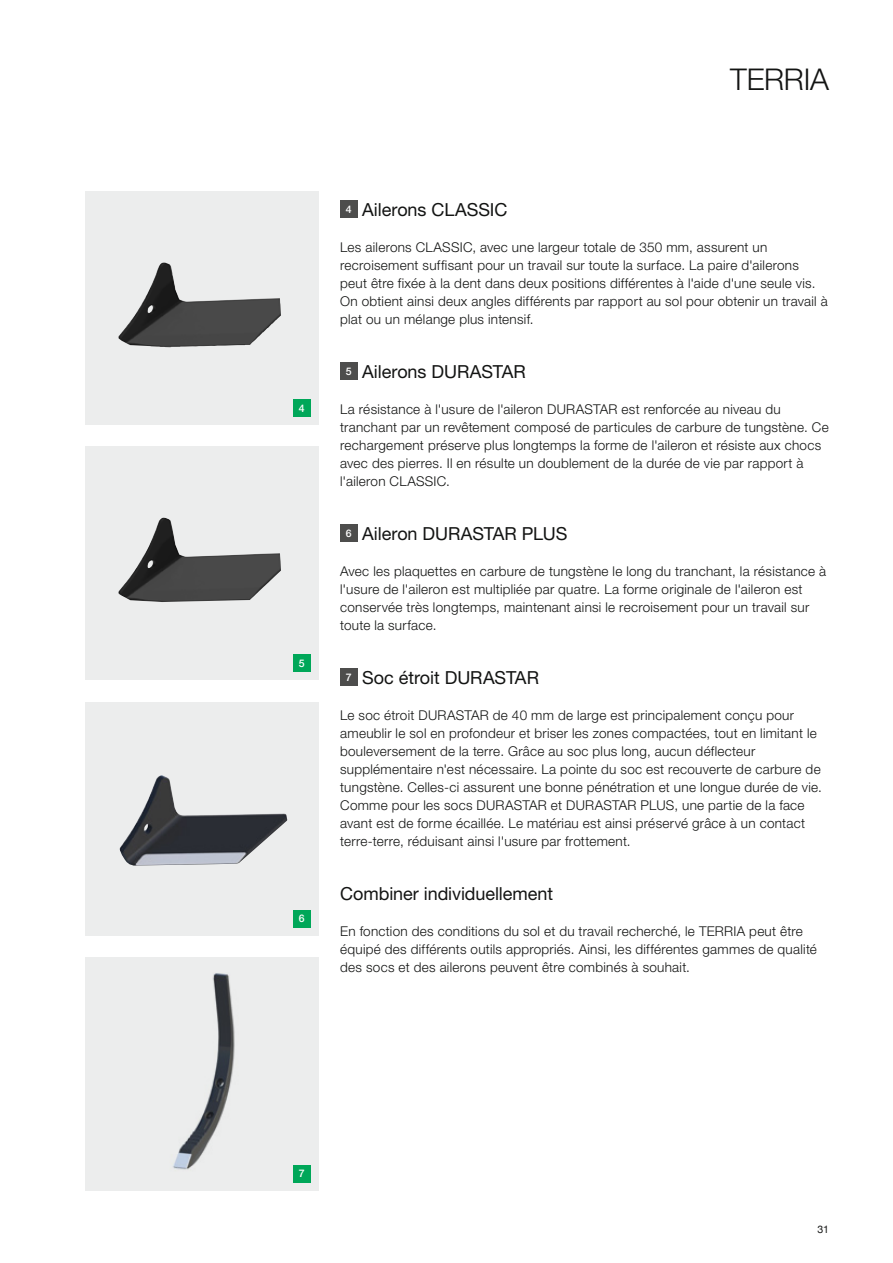
<style>
.page{position:relative;width:893px;height:1263px;background:#fff}
.page>*{position:absolute;margin:0;border:0;box-sizing:border-box;transform-origin:0 0}
.t1{font:300 30px "Helvetica Neue LTW1 G";letter-spacing:-.005em;color:#131413}
.t2{font:18px "Helvetica Neue LTW1 G";letter-spacing:-.005em;color:#131413}
.t3{font:300 13.5px/18px "Helvetica Neue LTW1 G";letter-spacing:.02em;color:#131413}
.t4{font:500 10.5px "Helvetica Neue LTW1 G";color:#fff}
.t5{font:10.5px "Helvetica Neue";color:#131413}
</style>
<div class="page">
<img style="left:85px;top:957px;width:234px;height:234px">
<div style="left:85px;top:191px;width:234px;height:234px;background:#eceded"></div>
<img style="left:118px;top:263px;width:53px;height:84px">
<div style="left:85px;top:702px;width:234px;height:233px;background:#eceded"></div>
<img style="left:119px;top:775px;width:168px;height:91px">
<div style="left:85px;top:446px;width:234px;height:234px;background:#eceded"></div>
<img style="left:118px;top:518px;width:163px;height:84px">
<div style="left:293px;top:910px;width:17px;height:17px;background:#00a759"></div>
<div style="left:293px;top:400px;width:17px;height:17px;background:#00a759"></div>
<div style="left:293px;top:655px;width:17px;height:17px;background:#00a759"></div>
<div style="left:293px;top:1165px;width:17px;height:17px;background:#00a759"></div>
<div style="left:340px;top:201px;width:17px;height:17px;background:#4d4d4c"></div>
<div style="left:340px;top:363px;width:17px;height:17px;background:#4d4d4c"></div>
<div style="left:340px;top:525px;width:17px;height:17px;background:#4d4d4c"></div>
<div style="left:340px;top:669px;width:17px;height:17px;background:#4d4d4c"></div>
<h1 class="t1" style="left:730px;top:61px;width:101px">TERRIA</h1>
<p class="t4" style="left:299px;top:402px;width:7px">4</p>
<p class="t4" style="left:299px;top:657px;width:7px">5</p>
<p class="t4" style="left:299px;top:912px;width:7px">6</p>
<h2 class="t2" style="left:346px;top:199px;width:163px"><sup>4</sup> Ailerons CLASSIC</h2>
<p class="t3" style="left:340px;top:238px;width:489px">Les ailerons CLASSIC, avec une largeur totale de 350 mm, assurent un recroisement suffisant pour un travail sur toute la surface. La paire d'ailerons peut être fixée à la dent dans deux positions différentes à l'aide d'une seule vis.<br>On obtient ainsi deux angles différents par rapport au sol pour obtenir un travail à plat ou un mélange plus intensif.</p>
<h2 class="t2" style="left:346px;top:361px;width:182px"><sup>5</sup> Ailerons DURASTAR</h2>
<p class="t3" style="left:340px;top:400px;width:490px">La résistance à l'usure de l'aileron DURASTAR est renforcée au niveau du tranchant par un revêtement composé de particules de carbure de tungstène. Ce rechargement préserve plus longtemps la forme de l'aileron et résiste aux chocs avec des pierres. Il en résulte un doublement de la durée de vie par rapport à l'aileron CLASSIC.</p>
<h2 class="t2" style="left:346px;top:523px;width:223px"><sup>6</sup> Aileron DURASTAR PLUS</h2>
<p class="t3" style="left:340px;top:562px;width:487px">Avec les plaquettes en carbure de tungstène le long du tranchant, la résistance à l'usure de l'aileron est multipliée par quatre. La forme originale de l'aileron est conservée très longtemps, maintenant ainsi le recroisement pour un travail sur toute la surface.</p>
<h2 class="t2" style="left:346px;top:667px;width:195px"><sup>7</sup> Soc étroit DURASTAR</h2>
<p class="t3" style="left:340px;top:706px;width:483px">Le soc étroit DURASTAR de 40 mm de large est principalement conçu pour ameublir le sol en profondeur et briser les zones compactées, tout en limitant le bouleversement de la terre. Grâce au soc plus long, aucun déflecteur supplémentaire n'est nécessaire. La pointe du soc est recouverte de carbure de tungstène. Celles-ci assurent une bonne pénétration et une longue durée de vie.<br>Comme pour les socs DURASTAR et DURASTAR PLUS, une partie de la face avant est de forme écaillée. Le matériau est ainsi préservé grâce à un contact terre-terre, réduisant ainsi l'usure par frottement.</p>
<h2 class="t2" style="left:340px;top:883px;width:214px">Combiner individuellement</h2>
<p class="t3" style="left:340px;top:922px;width:478px">En fonction des conditions du sol et du travail recherché, le TERRIA peut être équipé des différents outils appropriés. Ainsi, les différentes gammes de qualité des socs et des ailerons peuvent être combinés à souhait.</p>
<p class="t4" style="left:299px;top:1167px;width:7px">7</p>
<p class="t5" style="left:817px;top:1222px;width:13px">31</p>
</div>
